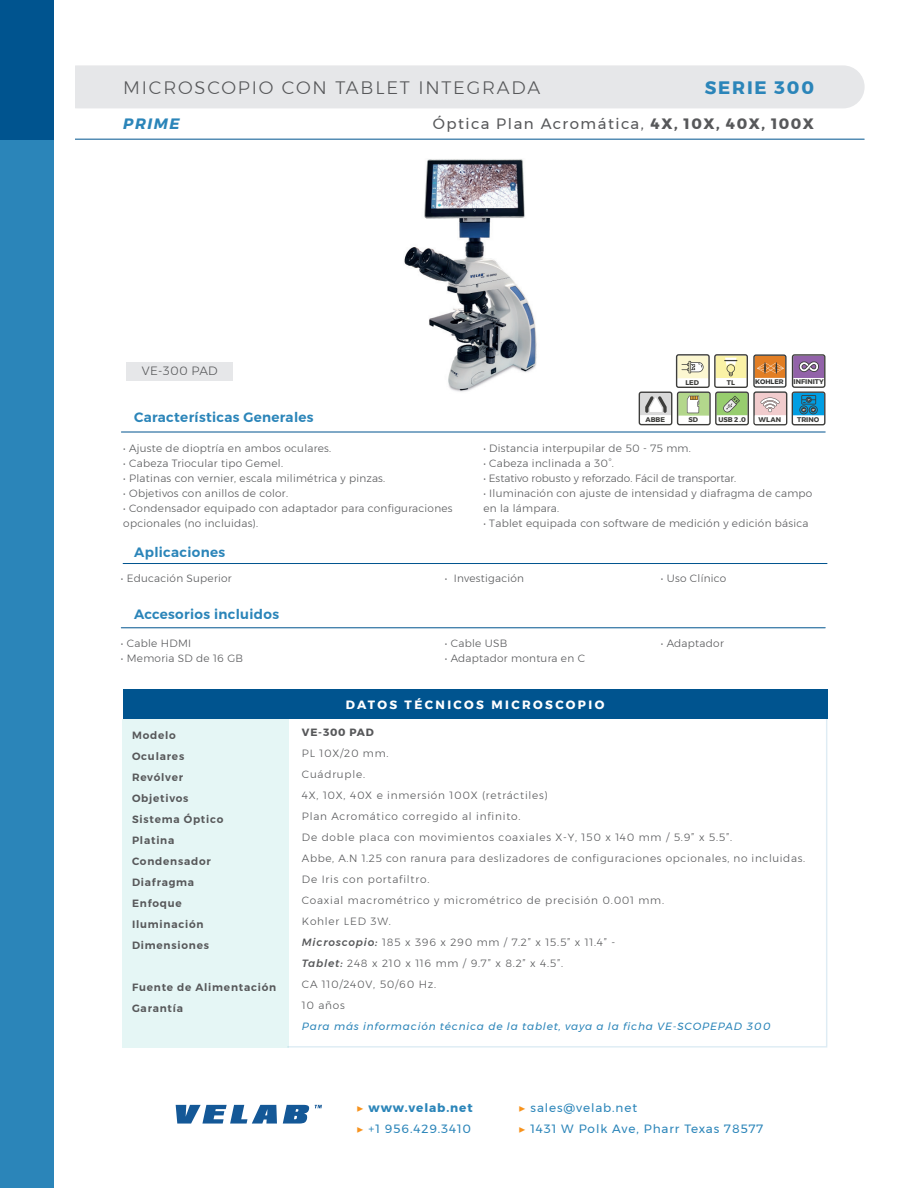
<style>
.page{position:relative;width:918px;height:1188px;background:#fff}
.page>*{position:absolute;margin:0;border:0;box-sizing:border-box;transform-origin:0 0}
.t1{font:300 18px "Montserrat";letter-spacing:.1em;color:#57585a}
.t2{font:700 18px "Montserrat";letter-spacing:.1em;color:#2b85b9}
.t3{font:15px "Montserrat";letter-spacing:.1em;color:#57585a}
.t4{font:italic 700 15px "Montserrat";letter-spacing:.1em;color:#2b85b9}
.t5{font:600 13.5px "Montserrat";letter-spacing:.025em;color:#2b85b9}
.t6{font:12px "Montserrat";letter-spacing:.075em;color:#2b85b9}
.t7{font:700 12px "Montserrat";letter-spacing:.2em;color:#fff}
.t8{font:700 12px "Montserrat";letter-spacing:.075em;color:#2b85b9}
.t9{font:300 12px "Montserrat";letter-spacing:.025em;color:#57585a}
.t10{font:300 10.5px/15px "Montserrat";letter-spacing:.025em;color:#57585a}
.t11{font:300 10.5px "Montserrat";letter-spacing:.075em;color:#57585a}
.t12{font:600 10.5px "Montserrat";letter-spacing:.075em;color:#57585a}
.t13{font:300 10.5px "Montserrat";letter-spacing:.06em;color:#57585a}
.t14{font:italic 10.5px "Montserrat";letter-spacing:.075em;color:#2b85b9}
.t15{font:300 10.5px "Montserrat";color:#57585a}
.t16{font:700 10.5px "Montserrat";letter-spacing:.075em;color:#57585a}
.t17{font:700 6.9px "Montserrat";color:#3d3d3b}
.t18{font:700 6.6px "Montserrat";color:#333636}
.s1{font-weight:700}
.s2{font-weight:500;font-style:italic}
.s3{font-family:"Minion Pro";font-weight:400;color:#f7931d}
.s4{font-family:"Minion Pro";color:#f7931d}
</style>
<div class="page">
<div style="left:56px;top:65px;width:809px;height:43px;background:#e6e7e9;border-radius:22px"></div>
<hr style="left:54px;top:139px;width:810px;height:1px;background:#00548f">
<div style="left:0;top:140px;width:54px;height:1048px;background:#2b85b9"></div>
<div style="left:0;top:0;width:54px;height:140px;background:#00548f"></div>
<div style="left:54px;top:0;width:20px;height:1188px;background:#fff"></div>
<svg style="left:176px;top:1105px;width:101px;height:19px"></svg>
<svg style="left:283px;top:1105px;width:26px;height:19px"></svg>
<svg style="left:315px;top:1105px;width:7px;height:3px"></svg>
<hr style="left:121px;top:627px;width:704px;height:1px;background:#00548f">
<hr style="left:123px;top:563px;width:704px;height:1px;background:#00548f">
<hr style="left:121px;top:432px;width:704px;height:1px;background:#00548f">
<div style="left:123px;top:719px;width:166px;height:329px;background:#e5f6f5"></div>
<hr style="left:826px;top:718px;width:1px;height:328px;background:#2b85b9">
<hr style="left:287px;top:1046px;width:540px;height:2px;background:#2b85b9">
<div style="left:123px;top:689px;width:704px;height:29px;background:#00548f"></div>
<img style="left:404px;top:159px;width:133px;height:233px">
<div style="left:127px;top:362px;width:106px;height:19px;background:#e6e7e9"></div>
<svg style="left:639px;top:354px;width:186px;height:71px"></svg>
<p class="t1" style="left:123px;top:74px;width:418px">MICROSCOPIO CON TABLET INTEGRADA</p>
<p class="t2" style="left:705px;top:73px;width:111px">SERIE 300</p>
<p class="t4" style="left:123px;top:112px;width:58px">PRIME</p>
<p class="t3" style="left:433px;top:112px;width:383px">Óptica Plan Acromática, <span class="s1">4X, 10X, 40X, 100X</span></p>
<p class="t9" style="left:142px;top:362px;width:77px">VE-300 PAD</p>
<p class="t5" style="left:134px;top:406px;width:181px">Características Generales</p>
<p class="t10" style="left:123px;top:441px;width:210px">• Ajuste de dioptría en ambos oculares.</p>
<p class="t10" style="left:123px;top:456px;width:161px">• Cabeza Triocular tipo Gemel.</p>
<p class="t10" style="left:123px;top:471px;width:264px">• Platinas con vernier, escala milimétrica y pinzas.</p>
<p class="t10" style="left:123px;top:486px;width:166px">• Objetivos con anillos de color.</p>
<p class="t10" style="left:123px;top:501px;width:331px">• Condensador equipado con adaptador para configuraciones opcionales (no incluidas).</p>
<p class="t17" style="left:685px;top:377px;width:15px">LED</p>
<p class="t17" style="left:727px;top:377px;width:10px">TL</p>
<p class="t18" style="left:755px;top:377px;width:30px">KOHLER</p>
<p class="t17" style="left:794px;top:376px;width:32px">INFINITY</p>
<p class="t17" style="left:645px;top:414px;width:21px">ABBE</p>
<p class="t17" style="left:689px;top:414px;width:11px">SD</p>
<p class="t17" style="left:718px;top:414px;width:29px">USB 2.0</p>
<p class="t17" style="left:758px;top:414px;width:24px">WLAN</p>
<p class="t17" style="left:797px;top:414px;width:24px">TRINO</p>
<p class="t10" style="left:483px;top:441px;width:209px">• Distancia interpupilar de 50 - 75 mm.</p>
<p class="t10" style="left:483px;top:456px;width:132px">• Cabeza inclinada a 30°.</p>
<p class="t15" style="left:483px;top:471px;width:254px">• Estativo robusto y reforzado. Fácil de transportar.</p>
<p class="t10" style="left:483px;top:486px;width:331px">• Iluminación con ajuste de intensidad y diafragma de campo en la lámpara.</p>
<p class="t10" style="left:483px;top:516px;width:327px">• Tablet equipada con software de medición y edición básica</p>
<p class="t5" style="left:134px;top:541px;width:93px">Aplicaciones</p>
<p class="t10" style="left:121px;top:570px;width:112px">• Educación Superior</p>
<p class="t10" style="left:445px;top:570px;width:81px">• Investigación</p>
<p class="t10" style="left:661px;top:570px;width:67px">• Uso Clínico</p>
<p class="t5" style="left:134px;top:603px;width:147px">Accesorios incluidos</p>
<p class="t10" style="left:121px;top:636px;width:72px">• Cable HDMI</p>
<p class="t10" style="left:445px;top:636px;width:64px">• Cable USB</p>
<p class="t10" style="left:661px;top:636px;width:64px">• Adaptador</p>
<p class="t10" style="left:121px;top:651px;width:124px">• Memoria SD de 16 GB</p>
<p class="t10" style="left:445px;top:651px;width:142px">• Adaptador montura en C</p>
<p class="t12" style="left:132px;top:727px;width:45px">Modelo</p>
<p class="t12" style="left:132px;top:748px;width:54px">Oculares</p>
<p class="t12" style="left:132px;top:769px;width:53px">Revólver</p>
<p class="t12" style="left:132px;top:790px;width:58px">Objetivos</p>
<p class="t12" style="left:132px;top:811px;width:93px">Sistema Óptico</p>
<p class="t12" style="left:132px;top:832px;width:44px">Platina</p>
<p class="t12" style="left:132px;top:853px;width:80px">Condensador</p>
<p class="t12" style="left:132px;top:874px;width:64px">Diafragma</p>
<p class="t12" style="left:132px;top:895px;width:51px">Enfoque</p>
<p class="t12" style="left:132px;top:916px;width:73px">Iluminación</p>
<p class="t12" style="left:132px;top:937px;width:78px">Dimensiones</p>
<p class="t12" style="left:132px;top:979px;width:146px">Fuente de Alimentación</p>
<p class="t12" style="left:132px;top:1000px;width:52px">Garantía</p>
<p class="t7" style="left:346px;top:695px;width:260px">DATOS TÉCNICOS MICROSCOPIO</p>
<p class="t16" style="left:302px;top:723px;width:73px">VE-300 PAD</p>
<p class="t10" style="left:302px;top:745px;width:88px">PL 10X/20 mm.</p>
<p class="t11" style="left:302px;top:766px;width:65px">Cuádruple.</p>
<p class="t11" style="left:302px;top:787px;width:247px">4X, 10X, 40X e inmersión 100X (retráctiles)</p>
<p class="t11" style="left:302px;top:808px;width:220px">Plan Acromático corregido al infinito.</p>
<p class="t11" style="left:302px;top:829px;width:432px">De doble placa con movimientos coaxiales X-Y, 150 x 140 mm / 5.9” x 5.5”.</p>
<p class="t13" style="left:302px;top:850px;width:505px">Abbe, A.N 1.25 con ranura para deslizadores de configuraciones opcionales, no incluidas.</p>
<p class="t11" style="left:302px;top:871px;width:129px">De Iris con portafiltro.</p>
<p class="t11" style="left:302px;top:892px;width:364px">Coaxial macrométrico y micrométrico de precisión 0.001 mm.</p>
<p class="t11" style="left:302px;top:913px;width:90px">Kohler LED 3W.</p>
<p class="t11" style="left:302px;top:934px;width:315px"><span class="s2">Microscopio:</span> 185 x 396 x 290 mm / 7.2” x 15.5” x 11.4” -</p>
<p class="t11" style="left:302px;top:955px;width:263px"><span class="s2">Tablet:</span> 248 x 210 x 116 mm / 9.7” x 8.2” x 4.5”.</p>
<p class="t11" style="left:302px;top:976px;width:136px">CA 110/240V, 50/60 Hz.</p>
<p class="t10" style="left:302px;top:997px;width:44px">10 años</p>
<p class="t14" style="left:302px;top:1018px;width:470px">Para más información técnica de la tablet, vaya a la ficha VE-SCOPEPAD 300</p>
<p class="t8" style="left:356px;top:1098px;width:118px"><span class="s3">▶</span> www.velab.net</p>
<p class="t6" style="left:518px;top:1099px;width:120px"><span class="s4">▶</span> sales@velab.net</p>
<p class="t6" style="left:356px;top:1120px;width:116px"><span class="s4">▶</span> +1 956.429.3410</p>
<p class="t6" style="left:518px;top:1120px;width:246px"><span class="s4">▶</span> 1431 W Polk Ave, Pharr Texas 78577</p>
</div>
